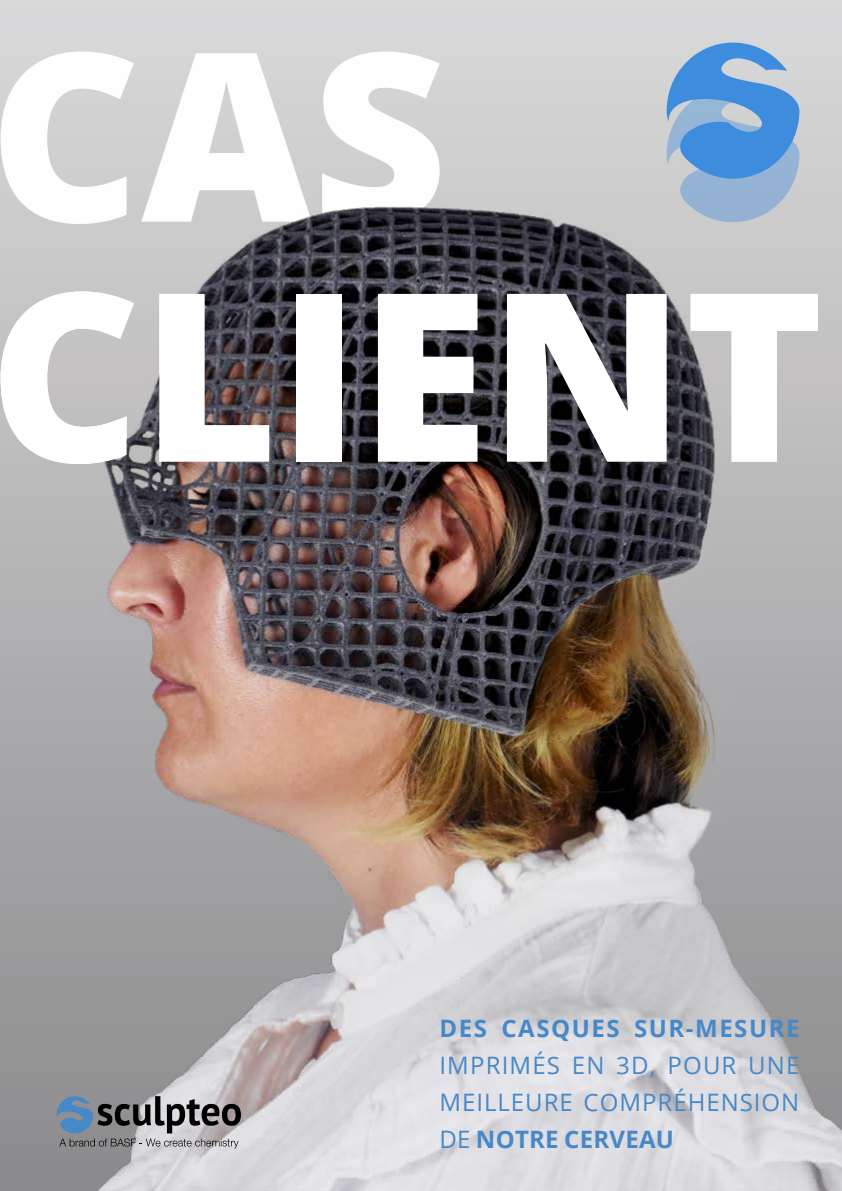
<style>
.page{position:relative;width:842px;height:1191px;background:#fff}
.page>*{position:absolute;margin:0;border:0;box-sizing:border-box;transform-origin:0 0}
.t1{font:800 235px "Open Sans";color:#fff}
.t2{font:24px/37px "Open Sans";letter-spacing:.04em;color:#4788c8;text-align:justify}
.t3{font:700 24px "Open Sans";letter-spacing:.065em;color:#4788c8}
.s1{font-weight:700}
</style>
<div class="page">
<img style="left:0;top:0;width:842px;height:1191px">
<svg style="left:57px;top:1093px;width:184px;height:55px;background:#84888f"></svg>
<svg style="left:666px;top:33px;width:135px;height:190px;background:#85add7"></svg>
<h1 class="t1" style="left:-11px;top:-43px;width:460px">CAS</h1>
<h1 class="t1" style="left:-11px;top:197px;width:836px">CLIENT</h1>
<p class="t3" style="left:439px;top:1011px;width:362px">DES CASQUES SUR-MESURE</p>
<p class="t2" style="left:439px;top:1046px;width:362px">IMPRIMÉS EN 3D, POUR UNE MEILLEURE COMPRÉHENSION DE <span class="s1">NOTRE CERVEAU</span></p>
</div>
